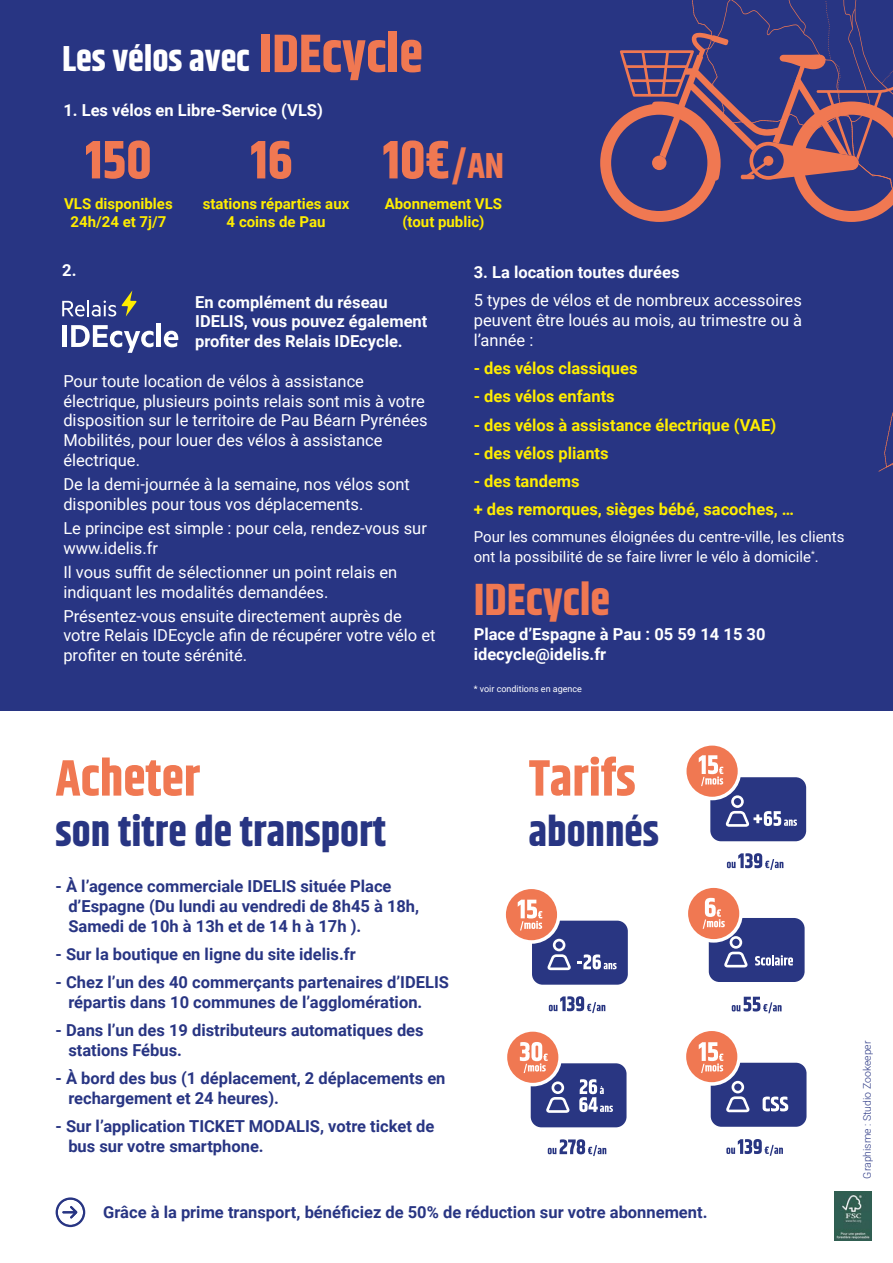
<style>
.page{position:relative;width:893px;height:1263px;background:#fff}
.page>*{position:absolute;margin:0;border:0;box-sizing:border-box;transform-origin:0 0}
.t1{font:700 54px "Khand";color:#f07852}
.t2{font:700 51px "Khand";color:#f07852}
.t3{font:700 45px "Khand";color:#f07852}
.t4{font:700 42px "Khand";color:#283583}
.t5{font:700 36px "Khand";color:#fff}
.t6{font:16.5px/19.8px "Roboto";color:#fff}
.t7{font:700 16.5px/19.8px "Roboto";color:#283583}
.t8{font:700 16.5px/19.8px "Roboto";color:#fff}
.t9{font:700 16.5px/28.3px "Roboto";color:#ffed00}
.t10{font:15px/19.8px "Roboto";color:#fff}
.t11{font:700 15px/18px "Roboto";color:#ffed00;text-align:center}
.t12{font:300 10.5px "Roboto";color:#283583}
.t13{font:9px "Roboto";color:#fff}
.s1{font-size:36px}
</style>
<div class="page">
<div style="left:0;top:0;width:893px;height:710px;background:#283583"></div>
<div style="left:62px;top:325px;width:5px;height:22px;background:#fff"></div>
<svg style="left:71px;top:325px;width:82px;height:28px"></svg>
<hr style="left:157px;top:324px;width:4px;height:23px;background:#fff">
<svg style="left:164px;top:331px;width:14px;height:16px"></svg>
<svg style="left:62px;top:290px;width:75px;height:27px"></svg>
<svg style="left:56px;top:1197px;width:29px;height:30px"></svg>
<svg style="left:600px;top:0;width:293px;height:472px"></svg>
<div style="left:834px;top:1191px;width:38px;height:50px;background:#305e51"></div>
<img style="left:836px;top:1195px;width:34px;height:44px">
<div style="left:532px;top:921px;width:96px;height:64px;background:#293682;border-radius:11px"></div>
<svg style="left:549px;top:996px;width:56px;height:17px"></svg>
<svg style="left:577px;top:954px;width:40px;height:15px"></svg>
<svg style="left:727px;top:853px;width:56px;height:17px"></svg>
<div style="left:710px;top:777px;width:96px;height:64px;background:#293682;border-radius:11px"></div>
<svg style="left:726px;top:1139px;width:57px;height:17px"></svg>
<div style="left:711px;top:1063px;width:95px;height:64px;background:#293682;border-radius:11px"></div>
<svg style="left:763px;top:1096px;width:25px;height:15px"></svg>
<svg style="left:548px;top:1139px;width:58px;height:17px"></svg>
<div style="left:531px;top:1063px;width:95px;height:64px;background:#293682;border-radius:11px"></div>
<svg style="left:579px;top:1079px;width:34px;height:33px"></svg>
<svg style="left:732px;top:997px;width:50px;height:16px"></svg>
<div style="left:709px;top:918px;width:96px;height:64px;background:#293682;border-radius:11px"></div>
<svg style="left:755px;top:955px;width:38px;height:10px"></svg>
<svg style="left:505px;top:889px;width:66px;height:81px"></svg>
<svg style="left:686px;top:1031px;width:64px;height:81px"></svg>
<svg style="left:507px;top:1031px;width:63px;height:82px"></svg>
<svg style="left:686px;top:745px;width:111px;height:82px"></svg>
<svg style="left:688px;top:887px;width:60px;height:80px"></svg>
<h3 class="t5" style="left:62px;top:33px;width:189px">Les vélos avec</h3>
<h1 class="t1" style="left:259px;top:15px;width:165px">IDEcycle</h1>
<p class="t8" style="left:63px;top:99px;width:261px">1. Les vélos en Libre-Service (VLS)</p>
<h1 class="t1" style="left:85px;top:122px;width:68px">150</h1>
<h1 class="t1" style="left:250px;top:122px;width:44px">16</h1>
<h1 class="t1" style="left:383px;top:122px;width:123px">10€<span class="s1">/AN</span></h1>
<p class="t11" style="left:64px;top:194px;width:110px">VLS disponibles<br>24h/24 et 7j/7</p>
<p class="t11" style="left:385px;top:194px;width:119px">Abonnement VLS (tout public)</p>
<p class="t11" style="left:203px;top:194px;width:148px">stations réparties aux<br>4 coins de Pau</p>
<p class="t8" style="left:62px;top:260px;width:16px">2.</p>
<p class="t8" style="left:195px;top:291px;width:234px">En complément du réseau<br>IDELIS, vous pouvez également profiter des Relais IDEcycle.</p>
<p class="t6" style="left:63px;top:370px;width:366px">Pour toute location de vélos à assistance électrique, plusieurs points relais sont mis à votre disposition sur le territoire de Pau Béarn Pyrénées Mobilités, pour louer des vélos à assistance électrique.</p>
<p class="t6" style="left:63px;top:474px;width:348px">De la demi-journée à la semaine, nos vélos sont disponibles pour tous vos déplacements.</p>
<p class="t6" style="left:63px;top:517px;width:365px">Le principe est simple : pour cela, rendez-vous sur www.idelis.fr</p>
<p class="t6" style="left:63px;top:561px;width:336px">Il vous suffit de sélectionner un point relais en indiquant les modalités demandées.</p>
<p class="t6" style="left:63px;top:605px;width:374px">Présentez-vous ensuite directement auprès de votre Relais IDEcycle afin de récupérer votre vélo et profiter en toute sérénité.</p>
<p class="t8" style="left:474px;top:261px;width:207px">3. La location toutes durées</p>
<p class="t6" style="left:474px;top:290px;width:330px;text-align:justify">5 types de vélos et de nombreux accessoires peuvent être loués au mois, au trimestre ou à l’année :</p>
<p class="t9" style="left:474px;top:353px;width:165px">- des vélos classiques</p>
<p class="t9" style="left:474px;top:382px;width:142px">- des vélos enfants</p>
<p class="t9" style="left:474px;top:410px;width:304px">- des vélos à assistance électrique (VAE)</p>
<p class="t9" style="left:474px;top:438px;width:136px">- des vélos pliants</p>
<p class="t9" style="left:474px;top:466px;width:322px">- des tandems<br>+ des remorques, sièges bébé, sacoches, …</p>
<p class="t10" style="left:474px;top:526px;width:372px">Pour les communes éloignées du centre-ville, les clients ont la possibilité de se faire livrer le vélo à domicile<sup>*</sup>.</p>
<h3 class="t3" style="left:474px;top:568px;width:138px">IDEcycle</h3>
<p class="t8" style="left:474px;top:624px;width:293px">Place d’Espagne à Pau : 05 59 14 15 30 idecycle@idelis.fr</p>
<p class="t13" style="left:474px;top:683px;width:110px">* voir conditions en agence</p>
<h2 class="t2" style="left:56px;top:742px;width:146px">Acheter</h2>
<h3 class="t4" style="left:56px;top:802px;width:332px">son titre de transport</h3>
<p class="t7" style="left:68px;top:875px;width:352px;text-indent:-13px">- À l’agence commerciale IDELIS située Place d’Espagne (Du lundi au vendredi de 8h45 à 18h,<br>Samedi de 10h à 13h et de 14 h à 17h ).</p>
<p class="t7" style="left:56px;top:943px;width:302px">- Sur la boutique en ligne du site idelis.fr</p>
<p class="t7" style="left:68px;top:972px;width:382px;text-indent:-13px">- Chez l’un des 40 commerçants partenaires d’IDELIS répartis dans 10 communes de l’agglomération.</p>
<p class="t7" style="left:68px;top:1020px;width:357px;text-indent:-13px">- Dans l’un des 19 distributeurs automatiques des stations Fébus.</p>
<p class="t7" style="left:68px;top:1068px;width:379px;text-indent:-13px">- À bord des bus (1 déplacement, 2 déplacements en rechargement et 24 heures).</p>
<p class="t7" style="left:68px;top:1116px;width:367px;text-indent:-13px">- Sur l’application TICKET MODALIS, votre ticket de bus sur votre smartphone.</p>
<h2 class="t2" style="left:529px;top:742px;width:108px">Tarifs</h2>
<h3 class="t4" style="left:529px;top:802px;width:132px">abonnés</h3>
<p class="t7" style="left:103px;top:1201px;width:606px">Grâce à la prime transport, bénéficiez de 50% de réduction sur votre abonnement.</p>
<p class="t12" style="left:860px;top:1178px;width:140px;rotate:-90deg">Graphisme : Studio Zookeeper</p>
</div>
